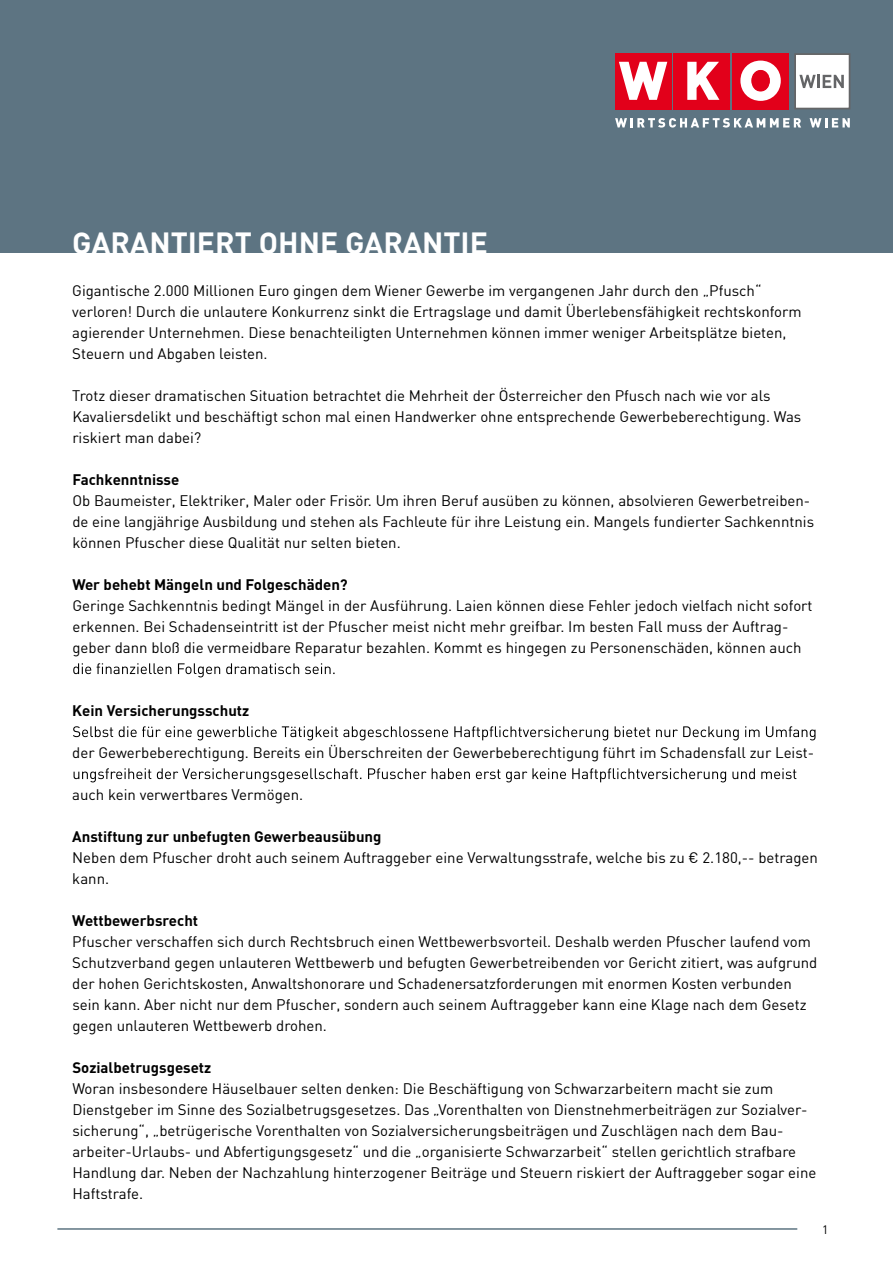
<style>
.page{position:relative;width:893px;height:1263px;background:#fff}
.page>*{position:absolute;margin:0;border:0;box-sizing:border-box;transform-origin:0 0}
.t1{font:700 30px "DIN";color:#fff}
.t2{font:15px/21px "DIN";color:#000}
.t3{font:700 15px "DIN";color:#000}
.t4{font:12px "DIN";color:#000}
</style>
<div class="page">
<hr style="left:57px;top:1228px;width:740px;height:2px;background:#5d7482">
<div style="left:0;top:0;width:893px;height:253px;background:#5d7482"></div>
<svg style="left:73px;top:663px;width:262px;height:14px"></svg>
<svg style="left:73px;top:726px;width:742px;height:14px"></svg>
<svg style="left:74px;top:768px;width:722px;height:14px"></svg>
<div style="left:733px;top:53px;width:56px;height:56px;background:#e2001a"></div>
<div style="left:674px;top:53px;width:56px;height:56px;background:#e2001a"></div>
<svg style="left:687px;top:62px;width:32px;height:38px"></svg>
<div style="left:615px;top:53px;width:56px;height:56px;background:#e2001a"></div>
<svg style="left:619px;top:62px;width:48px;height:38px"></svg>
<svg style="left:740px;top:61px;width:41px;height:40px"></svg>
<svg style="left:794px;top:53px;width:56px;height:56px;background:#ddddde"></svg>
<svg style="left:615px;top:118px;width:186px;height:10px"></svg>
<svg style="left:810px;top:118px;width:40px;height:9px"></svg>
<h1 class="t1" style="left:72px;top:224px;width:417px">GARANTIERT OHNE GARANTIE</h1>
<p class="t2" style="left:72px;top:280px;width:731px">Gigantische 2.000 Millionen Euro gingen dem Wiener Gewerbe im vergangenen Jahr durch den „Pfusch“ verloren! Durch die unlautere Konkurrenz sinkt die Ertragslage und damit Überlebensfähigkeit rechtskonform agierender Unternehmen. Diese benachteiligten Unternehmen können immer weniger Arbeitsplätze bieten, Steuern und Abgaben leisten.</p>
<p class="t2" style="left:72px;top:385px;width:731px">Trotz dieser dramatischen Situation betrachtet die Mehrheit der Österreicher den Pfusch nach wie vor als<br>Kavaliersdelikt und beschäftigt schon mal einen Handwerker ohne entsprechende Gewerbeberechtigung. Was riskiert man dabei?</p>
<p class="t3" style="left:72px;top:470px;width:108px">Fachkenntnisse</p>
<p class="t2" style="left:72px;top:490px;width:743px">Ob Baumeister, Elektriker, Maler oder Frisör. Um ihren Beruf ausüben zu können, absolvieren Gewerbetreiben&shy;de eine langjährige Ausbildung und stehen als Fachleute für ihre Leistung ein. Mangels fundierter Sachkenntnis können Pfuscher diese Qualität nur selten bieten.</p>
<p class="t3" style="left:72px;top:575px;width:277px">Wer behebt Mängeln und Folgeschäden?</p>
<p class="t2" style="left:72px;top:595px;width:742px">Geringe Sachkenntnis bedingt Mängel in der Ausführung. Laien können diese Fehler jedoch vielfach nicht sofort erkennen. Bei Schadenseintritt ist der Pfuscher meist nicht mehr greifbar. Im besten Fall muss der Auftrag&shy;geber dann bloß die vermeidbare Reparatur bezahlen. Kommt es hingegen zu Personenschäden, können auch</p>
<p class="t3" style="left:72px;top:701px;width:179px">Kein Versicherungsschutz</p>
<p class="t2" style="left:72px;top:742px;width:743px">der Gewerbeberechtigung. Bereits ein Überschreiten der Gewerbeberechtigung führt im Schadensfall zur Leist-</p>
<p class="t2" style="left:72px;top:784px;width:232px">auch kein verwertbares Vermögen.</p>
<p class="t3" style="left:72px;top:827px;width:311px">Anstiftung zur unbefugten Gewerbeausübung</p>
<p class="t2" style="left:72px;top:847px;width:747px">Neben dem Pfuscher droht auch seinem Auftraggeber eine Verwaltungsstrafe, welche bis zu € 2.180,-- betragen kann.</p>
<p class="t3" style="left:72px;top:911px;width:127px">Wettbewerbsrecht</p>
<p class="t2" style="left:72px;top:931px;width:747px">Pfuscher verschaffen sich durch Rechtsbruch einen Wettbewerbsvorteil. Deshalb werden Pfuscher laufend vom Schutzverband gegen unlauteren Wettbewerb und befugten Gewerbetreibenden vor Gericht zitiert, was aufgrund der hohen Gerichtskosten, Anwaltshonorare und Schadenersatzforderungen mit enormen Kosten verbunden sein kann. Aber nicht nur dem Pfuscher, sondern auch seinem Auftraggeber kann eine Klage nach dem Gesetz gegen unlauteren Wettbewerb drohen.</p>
<p class="t3" style="left:72px;top:1058px;width:141px">Sozialbetrugsgesetz</p>
<p class="t2" style="left:72px;top:1078px;width:746px">Woran insbesondere Häuselbauer selten denken: Die Beschäftigung von Schwarzarbeitern macht sie zum Dienstgeber im Sinne des Sozialbetrugsgesetzes. Das „Vorenthalten von Dienstnehmerbeiträgen zur Sozialver&shy;sicherung“, „betrügerische Vorenthalten von Sozialversicherungsbeiträgen und Zuschlägen nach dem Bau&shy;arbeiter-Urlaubs- und Abfertigungsgesetz“ und die „organisierte Schwarzarbeit“ stellen gerichtlich strafbare Handlung dar. Neben der Nachzahlung hinterzogener Beiträge und Steuern riskiert der Auftraggeber sogar eine Haftstrafe.</p>
<p class="t4" style="left:822px;top:1222px;width:8px">1</p>
</div>
